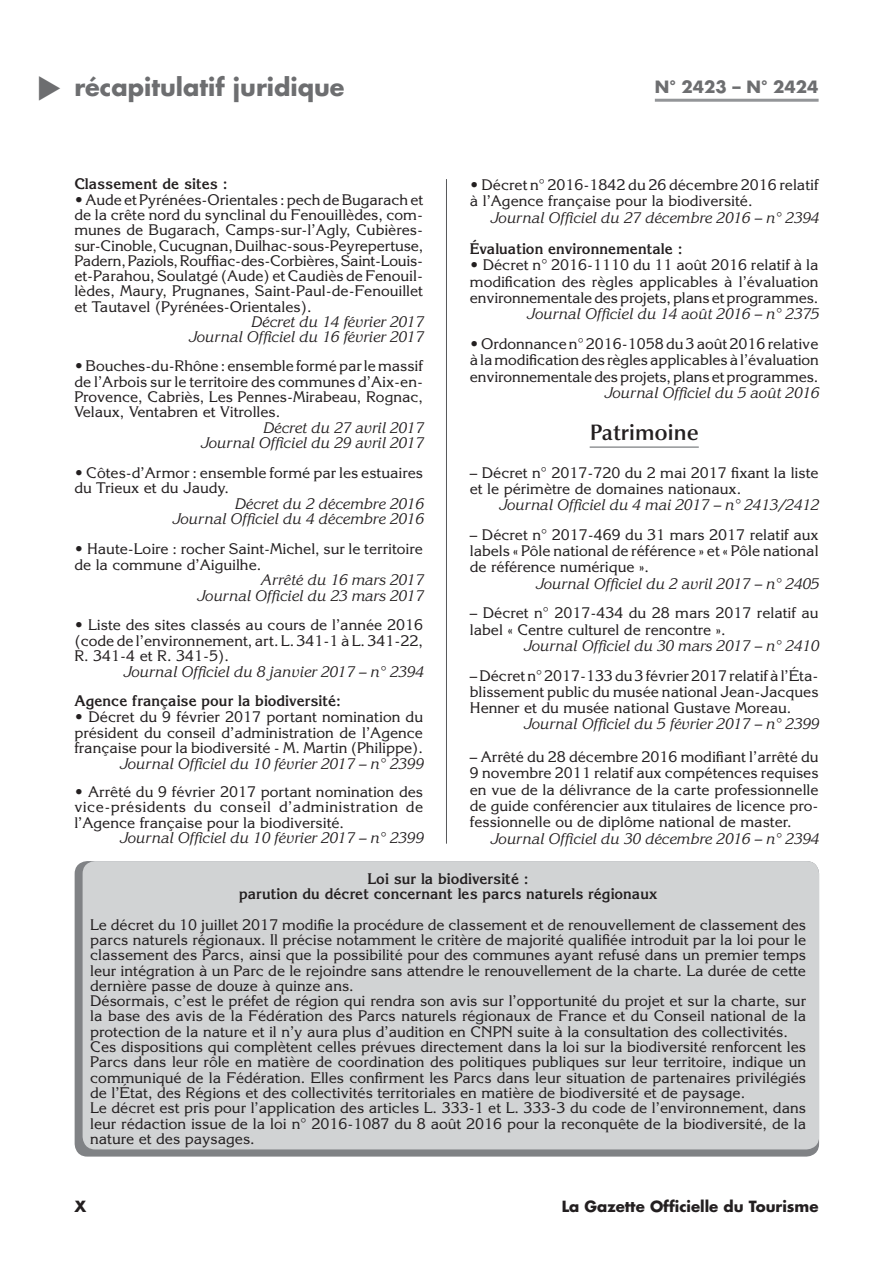
<style>
.page{position:relative;width:893px;height:1263px;background:#fff}
.page>*{position:absolute;margin:0;border:0;box-sizing:border-box;transform-origin:0 0}
.t1{font:700 24px "Futura Std";color:#6d6e70}
.t2{font:600 22.5px "Optima LT Std";color:#231f20}
.t3{font:700 16.5px "Futura Std";color:#6d6e70}
.t4{font:15px/15.3px "Korinna Std";color:#231f20;text-align:justify}
.t5{font:italic 15px/15.6px "Korinna Std";color:#231f20;text-align:right}
.t6{font:700 15px/15.3px "Korinna Std";color:#231f20;text-align:center}
.t7{font:700 15px "Futura Std";color:#231f20}
</style>
<div class="page">
<hr style="left:446px;top:179px;width:1px;height:665px;background:#58595b">
<hr style="left:655px;top:99px;width:163px;height:3px;background:#939598">
<hr style="left:590px;top:446px;width:109px;height:2px;background:#939598">
<div style="left:75px;top:861px;width:744px;height:296px;background:#808285;border-radius:13px"></div>
<div style="left:83px;top:861px;width:736px;height:288px;background:#d1d3d4;border-radius:13px"></div>
<h1 class="t1" style="left:74px;top:76px;width:272px">récapitulatif juridique</h1>
<p class="t3" style="left:655px;top:79px;width:165px">N° 2423 – N° 2424</p>
<p class="t6" style="left:74px;top:178px;width:155px">Classement de sites :</p>
<p class="t4" style="left:74px;top:193px;width:350px">• Aude et Pyrénées-Orientales : pech de Bugarach et de la crête nord du synclinal du Fenouillèdes, com&shy;munes de Bugarach, Camps-sur-l’Agly, Cubières&shy;sur-Cinoble, Cucugnan, Duilhac-sous-Peyrepertuse, Padern, Paziols, Rouffiac-des-Corbières, Saint-Louis&shy;et-Parahou, Soulatgé (Aude) et Caudiès de Fenouil&shy;lèdes, Maury, Prugnanes, Saint-Paul-de-Fenouillet et Tautavel (Pyrénées-Orientales).</p>
<p class="t5" style="left:188px;top:316px;width:236px">Décret du 14 février 2017<br>Journal Officiel du 16 février 2017</p>
<p class="t4" style="left:74px;top:360px;width:350px">• Bouches-du-Rhône : ensemble formé par le massif de l’Arbois sur le territoire des communes d’Aix-en-Provence, Cabriès, Les Pennes-Mirabeau, Rognac, Velaux, Ventabren et Vitrolles.</p>
<p class="t5" style="left:200px;top:421px;width:224px">Décret du 27 avril 2017<br>Journal Officiel du 29 avril 2017</p>
<p class="t4" style="left:74px;top:466px;width:350px">• Côtes-d’Armor : ensemble formé par les estuaires du Trieux et du Jaudy.</p>
<p class="t5" style="left:172px;top:497px;width:253px">Décret du 2 décembre 2016<br>Journal Officiel du 4 décembre 2016</p>
<p class="t4" style="left:74px;top:542px;width:350px">• Haute-Loire : rocher Saint-Michel, sur le territoire de la commune d’Aiguilhe.</p>
<p class="t5" style="left:196px;top:574px;width:228px">Arrêté du 16 mars 2017<br>Journal Officiel du 23 mars 2017</p>
<p class="t4" style="left:74px;top:619px;width:350px">• Liste des sites classés au cours de l’année 2016 (code de l’environnement, art. L. 341-1 à L. 341-22, R. 341-4 et R. 341-5).</p>
<p class="t5" style="left:123px;top:666px;width:302px">Journal Officiel du 8 janvier 2017 – n° 2394</p>
<p class="t6" style="left:74px;top:695px;width:268px">Agence française pour la biodiversité:</p>
<p class="t4" style="left:74px;top:710px;width:350px">• Décret du 9 février 2017 portant nomination du président du conseil d’administration de l’Agence française pour la biodiversité - M. Martin (Philippe).</p>
<p class="t5" style="left:119px;top:757px;width:305px">Journal Officiel du 10 février 2017 – n° 2399</p>
<p class="t4" style="left:74px;top:785px;width:350px">• Arrêté du 9 février 2017 portant nomination des vice-présidents du conseil d’administration de l’Agence française pour la biodiversité.</p>
<p class="t5" style="left:119px;top:832px;width:305px">Journal Officiel du 10 février 2017 – n° 2399</p>
<p class="t4" style="left:470px;top:178px;width:350px;line-height:16.6px">• Décret n° 2016-1842 du 26 décembre 2016 relatif à l’Agence française pour la biodiversité.</p>
<p class="t5" style="left:490px;top:212px;width:330px">Journal Officiel du 27 décembre 2016 – n° 2394</p>
<p class="t6" style="left:470px;top:243px;width:214px">Évaluation environnementale :</p>
<p class="t4" style="left:470px;top:259px;width:350px;line-height:16.4px">• Décret n° 2016-1110 du 11 août 2016 relatif à la modification des règles applicables à l’évaluation environnementale des projets, plans et programmes.</p>
<p class="t5" style="left:526px;top:308px;width:294px">Journal Officiel du 14 août 2016 – n° 2375</p>
<p class="t4" style="left:470px;top:337px;width:350px;line-height:16.4px">• Ordonnance n° 2016-1058 du 3 août 2016 relative à la modification des règles applicables à l’évaluation environnementale des projets, plans et programmes.</p>
<p class="t5" style="left:604px;top:386px;width:216px">Journal Officiel du 5 août 2016</p>
<h2 class="t2" style="left:590px;top:419px;width:111px">Patrimoine</h2>
<p class="t4" style="left:470px;top:466px;width:350px;line-height:16.4px">– Décret n° 2017-720 du 2 mai 2017 fixant la liste et le périmètre de domaines nationaux.</p>
<p class="t5" style="left:498px;top:499px;width:322px">Journal Officiel du 4 mai 2017 – n° 2413/2412</p>
<p class="t4" style="left:470px;top:528px;width:350px;line-height:16.4px">– Décret n° 2017-469 du 31 mars 2017 relatif aux labels « Pôle national de référence » et « Pôle national de référence numérique ».</p>
<p class="t5" style="left:535px;top:577px;width:285px">Journal Officiel du 2 avril 2017 – n° 2405</p>
<p class="t4" style="left:470px;top:606px;width:350px;line-height:16.4px">– Décret n° 2017-434 du 28 mars 2017 relatif au label « Centre culturel de rencontre ».</p>
<p class="t5" style="left:523px;top:640px;width:297px">Journal Officiel du 30 mars 2017 – n° 2410</p>
<p class="t4" style="left:470px;top:669px;width:350px;line-height:16.4px">– Décret n° 2017-133 du 3 février 2017 relatif à l’Éta&shy;blissement public du musée national Jean-Jacques Henner et du musée national Gustave Moreau.</p>
<p class="t5" style="left:523px;top:718px;width:297px">Journal Officiel du 5 février 2017 – n° 2399</p>
<p class="t4" style="left:470px;top:750px;width:350px;line-height:16.4px">– Arrêté du 28 décembre 2016 modifiant l’arrêté du 9 novembre 2011 relatif aux compétences requises en vue de la délivrance de la carte professionnelle de guide conférencier aux titulaires de licence pro&shy;fessionnelle ou de diplôme national de master.</p>
<p class="t5" style="left:490px;top:832px;width:330px">Journal Officiel du 30 décembre 2016 – n° 2394</p>
<p class="t6" style="left:239px;top:872px;width:419px">Loi sur la biodiversité :<br>parution du décret concernant les parcs naturels régionaux</p>
<p class="t4" style="left:90px;top:918px;width:717px;text-align:left">Le décret du 10 juillet 2017 modifie la procédure de classement et de renouvellement de classement des parcs naturels régionaux. Il précise notamment le critère de majorité qualifiée introduit par la loi pour le classement des Parcs, ainsi que la possibilité pour des communes ayant refusé dans un premier temps leur intégration à un Parc de le rejoindre sans attendre le renouvellement de la charte. La durée de cette dernière passe de douze à quinze ans.<br>Désormais, c’est le préfet de région qui rendra son avis sur l’opportunité du projet et sur la charte, sur la base des avis de la Fédération des Parcs naturels régionaux de France et du Conseil national de la protection de la nature et il n’y aura plus d’audition en CNPN suite à la consultation des collectivités.<br>Ces dispositions qui complètent celles prévues directement dans la loi sur la biodiversité renforcent les Parcs dans leur rôle en matière de coordination des politiques publiques sur leur territoire, indique un communiqué de la Fédération. Elles confirment les Parcs dans leur situation de partenaires privilégiés de l’État, des Régions et des collectivités territoriales en matière de biodiversité et de paysage.<br>Le décret est pris pour l’application des articles L. 333-1 et L. 333-3 du code de l’environnement, dans leur rédaction issue de la loi n° 2016-1087 du 8 août 2016 pour la reconquête de la biodiversité, de la nature et des paysages.</p>
<p class="t7" style="left:74px;top:1199px;width:13px">X</p>
<p class="t7" style="left:562px;top:1199px;width:258px">La Gazette Officielle du Tourisme</p>
</div>
